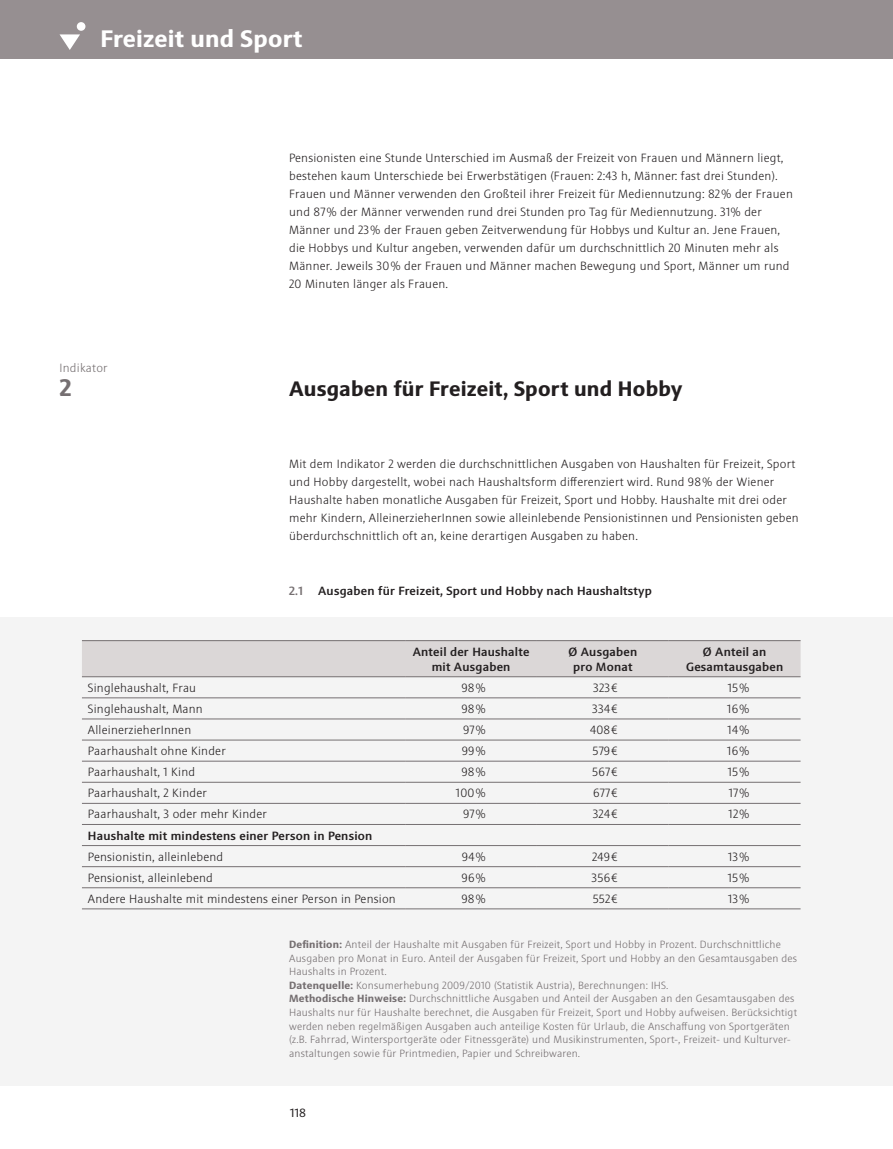
<style>
.page{position:relative;width:893px;height:1149px;background:#fff}
.page>*{position:absolute;margin:0;border:0;box-sizing:border-box;transform-origin:0 0}
.t1{font:700 24px "Sinova Pro";letter-spacing:.01em;color:#fff}
.t2{font:700 24px "Sinova Pro";color:#756f71}
.t3{font:700 21px "Sinova Pro";letter-spacing:.01em;color:#231f20}
.t4{font:300 12px/18px "Sinova Pro";letter-spacing:.02em;color:#231f20}
.t5{font:500 12px/15px "Sinova Pro";letter-spacing:.02em;color:#231f20;text-align:center}
.t6{font:300 12px "Sinova Pro";letter-spacing:.02em;color:#756f71}
.t7{font:12px "Sinova Pro";color:#231f20}
.t8{font:500 12px "Sinova Pro";color:#756f71}
.t9{font:300 10.5px/13.5px "Sinova Pro";letter-spacing:.02em;color:#756f71}
.s1{font-weight:700}
</style>
<div class="page">
<div style="left:0;top:617px;width:893px;height:467px;background:#f4f4f4"></div>
<div style="left:0;top:0;width:893px;height:59px;background:#968f91"></div>
<div style="left:77px;top:22px;width:8px;height:9px;background:#fff;border-radius:50%"></div>
<svg style="left:60px;top:34px;width:20px;height:16px"></svg>
<div style="left:82px;top:641px;width:719px;height:35px;background:#dbd7d7"></div>
<hr style="left:82px;top:640px;width:323px;height:1px;background:#756f71">
<hr style="left:405px;top:640px;width:132px;height:1px;background:#756f71">
<hr style="left:537px;top:640px;width:132px;height:1px;background:#756f71">
<hr style="left:669px;top:640px;width:132px;height:1px;background:#756f71">
<hr style="left:82px;top:676px;width:323px;height:1px;background:#756f71">
<hr style="left:405px;top:676px;width:132px;height:1px;background:#756f71">
<hr style="left:537px;top:676px;width:132px;height:1px;background:#756f71">
<hr style="left:669px;top:676px;width:132px;height:1px;background:#756f71">
<hr style="left:82px;top:697px;width:323px;height:1px;background:#756f71">
<hr style="left:405px;top:697px;width:132px;height:1px;background:#756f71">
<hr style="left:537px;top:697px;width:132px;height:1px;background:#756f71">
<hr style="left:669px;top:697px;width:132px;height:1px;background:#756f71">
<hr style="left:82px;top:718px;width:323px;height:1px;background:#756f71">
<hr style="left:405px;top:718px;width:132px;height:1px;background:#756f71">
<hr style="left:537px;top:718px;width:132px;height:1px;background:#756f71">
<hr style="left:669px;top:718px;width:132px;height:1px;background:#756f71">
<hr style="left:82px;top:739px;width:323px;height:1px;background:#756f71">
<hr style="left:405px;top:739px;width:132px;height:1px;background:#756f71">
<hr style="left:537px;top:739px;width:132px;height:1px;background:#756f71">
<hr style="left:669px;top:739px;width:132px;height:1px;background:#756f71">
<hr style="left:82px;top:760px;width:323px;height:1px;background:#756f71">
<hr style="left:405px;top:760px;width:132px;height:1px;background:#756f71">
<hr style="left:537px;top:760px;width:132px;height:1px;background:#756f71">
<hr style="left:669px;top:760px;width:132px;height:1px;background:#756f71">
<hr style="left:82px;top:781px;width:323px;height:1px;background:#756f71">
<hr style="left:405px;top:781px;width:132px;height:1px;background:#756f71">
<hr style="left:537px;top:781px;width:132px;height:1px;background:#756f71">
<hr style="left:669px;top:781px;width:132px;height:1px;background:#756f71">
<hr style="left:82px;top:802px;width:323px;height:1px;background:#756f71">
<hr style="left:405px;top:802px;width:132px;height:1px;background:#756f71">
<hr style="left:537px;top:802px;width:132px;height:1px;background:#756f71">
<hr style="left:669px;top:802px;width:132px;height:1px;background:#756f71">
<hr style="left:82px;top:824px;width:323px;height:1px;background:#756f71">
<hr style="left:405px;top:824px;width:132px;height:1px;background:#756f71">
<hr style="left:537px;top:824px;width:132px;height:1px;background:#756f71">
<hr style="left:669px;top:824px;width:132px;height:1px;background:#756f71">
<hr style="left:82px;top:845px;width:323px;height:1px;background:#756f71">
<hr style="left:405px;top:845px;width:132px;height:1px;background:#756f71">
<hr style="left:537px;top:845px;width:132px;height:1px;background:#756f71">
<hr style="left:669px;top:845px;width:132px;height:1px;background:#756f71">
<hr style="left:82px;top:866px;width:323px;height:1px;background:#756f71">
<hr style="left:405px;top:866px;width:132px;height:1px;background:#756f71">
<hr style="left:537px;top:866px;width:132px;height:1px;background:#756f71">
<hr style="left:669px;top:866px;width:132px;height:1px;background:#756f71">
<hr style="left:82px;top:887px;width:323px;height:1px;background:#756f71">
<hr style="left:405px;top:887px;width:132px;height:1px;background:#756f71">
<hr style="left:537px;top:887px;width:132px;height:1px;background:#756f71">
<hr style="left:669px;top:887px;width:132px;height:1px;background:#756f71">
<hr style="left:82px;top:908px;width:323px;height:1px;background:#756f71">
<hr style="left:405px;top:908px;width:132px;height:1px;background:#756f71">
<hr style="left:537px;top:908px;width:132px;height:1px;background:#756f71">
<hr style="left:669px;top:908px;width:132px;height:1px;background:#756f71">
<h1 class="t1" style="left:100px;top:24px;width:203px">Freizeit und Sport</h1>
<p class="t6" style="left:60px;top:360px;width:50px">Indikator</p>
<h1 class="t2" style="left:60px;top:374px;width:13px">2</h1>
<p class="t4" style="left:289px;top:149px;width:505px">Pensionisten eine Stunde Unterschied im Ausmaß der Freizeit von Frauen und Männern liegt, bestehen kaum Unterschiede bei Erwerbstätigen (Frauen: 2:43 h, Männer: fast drei Stunden).<br>Frauen und Männer verwenden den Großteil ihrer Freizeit für Mediennutzung: 82% der Frauen und 87% der Männer verwenden rund drei Stunden pro Tag für Mediennutzung. 31% der Männer und 23% der Frauen geben Zeitverwendung für Hobbys und Kultur an. Jene Frauen, die Hobbys und Kultur angeben, verwenden dafür um durchschnittlich 20 Minuten mehr als Männer. Jeweils 30% der Frauen und Männer machen Bewegung und Sport, Männer um rund 20 Minuten länger als Frauen.</p>
<h2 class="t3" style="left:289px;top:376px;width:395px">Ausgaben für Freizeit, Sport und Hobby</h2>
<p class="t4" style="left:289px;top:455px;width:511px">Mit dem Indikator 2 werden die durchschnittlichen Ausgaben von Haushalten für Freizeit, Sport und Hobby dargestellt, wobei nach Haushaltsform differenziert wird. Rund 98% der Wiener Haushalte haben monatliche Ausgaben für Freizeit, Sport und Hobby. Haushalte mit drei oder mehr Kindern, AlleinerzieherInnen sowie alleinlebende Pensionistinnen und Pensionisten geben überdurchschnittlich oft an, keine derartigen Ausgaben zu haben.</p>
<p class="t8" style="left:289px;top:583px;width:15px">2.1</p>
<p class="t5" style="left:318px;top:582px;width:335px">Ausgaben für Freizeit, Sport und Hobby nach Haushaltstyp</p>
<p class="t5" style="left:413px;top:644px;width:118px">Anteil der Haushalte mit Ausgaben</p>
<p class="t5" style="left:568px;top:644px;width:70px">Ø Ausgaben pro Monat</p>
<p class="t5" style="left:686px;top:644px;width:99px">Ø Anteil an<br>Gesamtausgaben</p>
<p class="t4" style="left:88px;top:678px;width:110px">Singlehaushalt, Frau</p>
<p class="t4" style="left:461px;top:678px;width:26px">98%</p>
<p class="t4" style="left:593px;top:678px;width:26px">323€</p>
<p class="t4" style="left:728px;top:678px;width:23px">15%</p>
<p class="t4" style="left:88px;top:699px;width:116px">Singlehaushalt, Mann</p>
<p class="t4" style="left:461px;top:699px;width:26px">98%</p>
<p class="t4" style="left:592px;top:699px;width:27px">334€</p>
<p class="t4" style="left:727px;top:699px;width:24px">16%</p>
<p class="t4" style="left:88px;top:720px;width:105px">AlleinerzieherInnen</p>
<p class="t4" style="left:463px;top:720px;width:24px">97%</p>
<p class="t4" style="left:590px;top:720px;width:29px">408€</p>
<p class="t4" style="left:727px;top:720px;width:24px">14%</p>
<p class="t4" style="left:88px;top:741px;width:139px">Paarhaushalt ohne Kinder</p>
<p class="t4" style="left:462px;top:741px;width:26px">99%</p>
<p class="t4" style="left:592px;top:741px;width:27px">579€</p>
<p class="t4" style="left:727px;top:741px;width:24px">16%</p>
<p class="t4" style="left:88px;top:763px;width:109px">Paarhaushalt, 1 Kind</p>
<p class="t4" style="left:461px;top:763px;width:26px">98%</p>
<p class="t4" style="left:592px;top:763px;width:27px">567€</p>
<p class="t4" style="left:728px;top:763px;width:23px">15%</p>
<p class="t4" style="left:88px;top:784px;width:121px">Paarhaushalt, 2 Kinder</p>
<p class="t4" style="left:456px;top:784px;width:31px">100%</p>
<p class="t4" style="left:593px;top:784px;width:26px">677€</p>
<p class="t4" style="left:729px;top:784px;width:22px">17%</p>
<p class="t4" style="left:88px;top:805px;width:180px">Paarhaushalt, 3 oder mehr Kinder</p>
<p class="t4" style="left:463px;top:805px;width:24px">97%</p>
<p class="t4" style="left:593px;top:805px;width:27px">324€</p>
<p class="t4" style="left:728px;top:805px;width:23px">12%</p>
<p class="t5" style="left:88px;top:827px;width:286px">Haushalte mit mindestens einer Person in Pension</p>
<p class="t4" style="left:88px;top:847px;width:137px">Pensionistin, alleinlebend</p>
<p class="t4" style="left:462px;top:847px;width:26px">94%</p>
<p class="t4" style="left:592px;top:847px;width:27px">249€</p>
<p class="t4" style="left:728px;top:847px;width:23px">13%</p>
<p class="t4" style="left:88px;top:868px;width:126px">Pensionist, alleinlebend</p>
<p class="t4" style="left:462px;top:868px;width:26px">96%</p>
<p class="t4" style="left:592px;top:868px;width:28px">356€</p>
<p class="t4" style="left:728px;top:868px;width:23px">15%</p>
<p class="t4" style="left:88px;top:889px;width:309px">Andere Haushalte mit mindestens einer Person in Pension</p>
<p class="t4" style="left:461px;top:889px;width:26px">98%</p>
<p class="t4" style="left:593px;top:889px;width:27px">552€</p>
<p class="t4" style="left:728px;top:889px;width:23px">13%</p>
<p class="t9" style="left:289px;top:937px;width:509px"><span class="s1">Definition:</span> Anteil der Haushalte mit Ausgaben für Freizeit, Sport und Hobby in Prozent. Durchschnittliche Ausgaben pro Monat in Euro. Anteil der Ausgaben für Freizeit, Sport und Hobby an den Gesamtausgaben des Haushalts in Prozent.<br><span class="s1">Datenquelle:</span> Konsumerhebung 2009/2010 (Statistik Austria), Berechnungen: IHS.<br><span class="s1">Methodische Hinweise:</span> Durchschnittliche Ausgaben und Anteil der Ausgaben an den Gesamtausgaben des Haushalts nur für Haushalte berechnet, die Ausgaben für Freizeit, Sport und Hobby aufweisen. Berücksichtigt werden neben regelmäßigen Ausgaben auch anteilige Kosten für Urlaub, die Anschaffung von Sportgeräten (z.B. Fahrrad, Wintersportgeräte oder Fitnessgeräte) und Musikinstrumenten, Sport-, Freizeit- und Kulturver&shy;anstaltungen sowie für Printmedien, Papier und Schreibwaren.</p>
<p class="t7" style="left:290px;top:1105px;width:17px">118</p>
</div>
